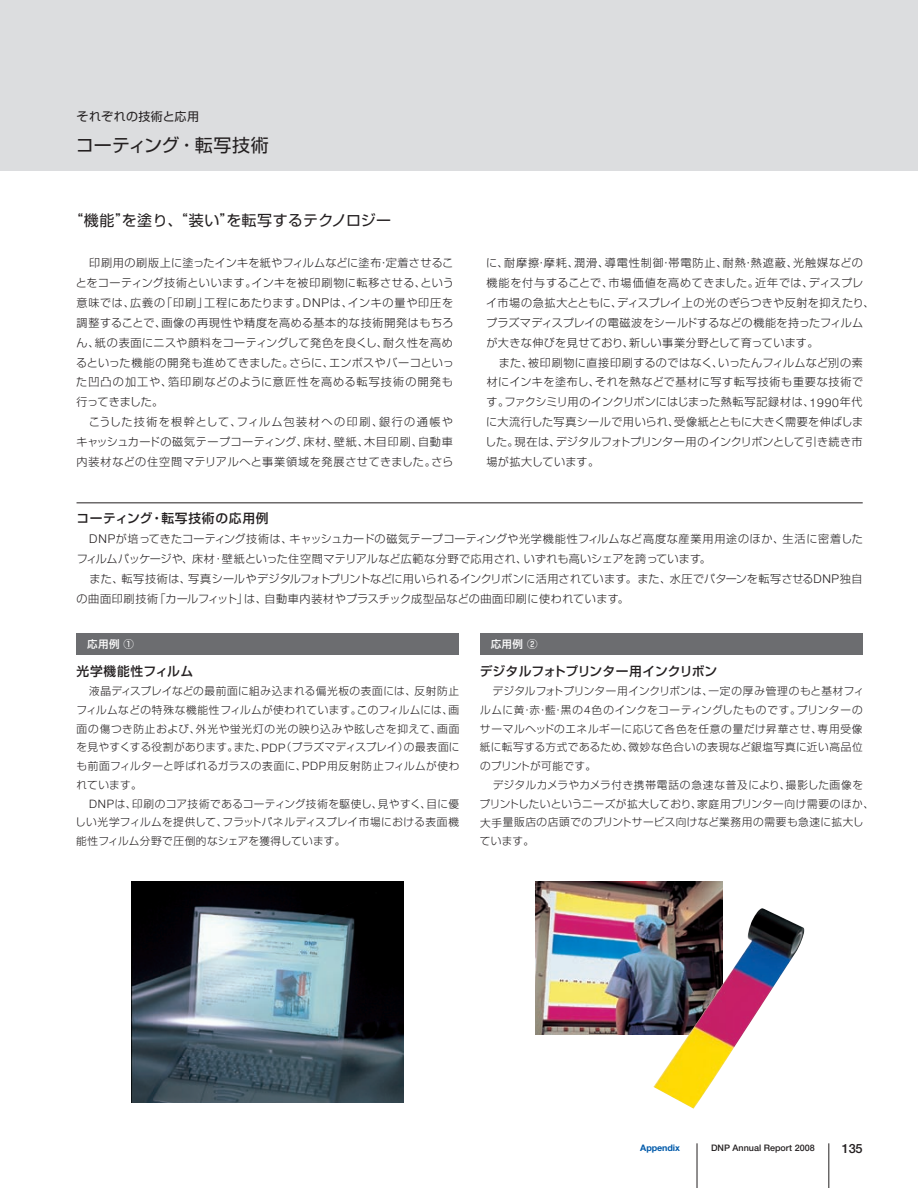
<style>
.page{position:relative;width:918px;height:1188px;background:#fff}
.page>*{position:absolute;margin:0;border:0;box-sizing:border-box;transform-origin:0 0}
.t1{font:18px "Shin Go Pro";letter-spacing:.01em;color:#231f20}
.t2{font:15px "Shin Go Pro";letter-spacing:.02em;color:#231f20}
.t3{font:500 12.75px "Shin Go Pro";letter-spacing:.015em;color:#231f20}
.t4{font:500 12.75px "Shin Go Pro";letter-spacing:.06em;color:#231f20}
.t5{font:500 12.75px "Shin Go Pro";letter-spacing:.05em;color:#231f20}
.t6{font:500 12.75px "Helvetica Neue";color:#231f20}
.t7{font:12px "Shin Go Pro";letter-spacing:.04em;color:#231f20}
.t8{font:300 11.1px/20px "Shin Go Pro";letter-spacing:.035em;color:#231f20;text-align:justify}
.t9{font:300 10.65px/18.8px "Shin Go Pro";letter-spacing:.04em;color:#231f20;text-align:justify}
.t10{font:500 10.5px "Shin Go Pro";letter-spacing:.04em;color:#fff}
.t11{font:500 9px "Helvetica Neue";color:#231f20}
.t12{font:700 9px "Helvetica Neue";letter-spacing:-.01em;color:#015aaa}
.s1{font-family:"Helvetica Neue";font-size:12.15px}
.s2{font-family:"Helvetica Neue";font-size:11.55px}
</style>
<div class="page">
<hr style="left:829px;top:1143px;width:1px;height:45px;background:#231f20">
<hr style="left:697px;top:1143px;width:1px;height:45px;background:#231f20">
<div style="left:0;top:0;width:918px;height:170px;background:#dcdddf"></div>
<hr style="left:77px;top:503px;width:786px;height:1px;background:#231f20">
<div style="left:77px;top:634px;width:382px;height:21px;background:#6c6d70"></div>
<div style="left:480px;top:634px;width:383px;height:21px;background:#6c6d70"></div>
<img style="left:132px;top:882px;width:272px;height:221px">
<img style="left:535px;top:882px;width:187px;height:153px">
<img style="left:653px;top:908px;width:151px;height:201px">
<p class="t7" style="left:77px;top:107px;width:124px">それぞれの技術と応用</p>
<h1 class="t1" style="left:76px;top:130px;width:195px">コーティング・転写技術</h1>
<h2 class="t2" style="left:68px;top:208px;width:324px">“機能”を塗り、“装い”を転写するテクノロジー</h2>
<p class="t8" style="left:76px;top:251px;width:380px;text-indent:14px">印刷用の刷版上に塗ったインキを紙やフィルムなどに塗布・定着させることをコーティング技術といいます｡インキを被印刷物に転移させる、という意味では、広義の「印刷」工程にあたります。<span class="s1">DNP</span>は、インキの量や印圧を調整することで、画像の再現性や精度を高める基本的な技術開発はもちろん、紙の表面にニスや顔料をコーティングして発色を良くし、耐久性を高めるといった機能の開発も進めてきました。さらに、エンボスやバーコといった凹凸の加工や、箔印刷などのように意匠性を高める転写技術の開発も行ってきました。</p>
<p class="t8" style="left:76px;top:411px;width:378px;text-indent:12px">こうした技術を根幹として、フィルム包装材への印刷、銀行の通帳やキャッシュカードの磁気テープコーティング、床材、壁紙、木目印刷、自動車内装材などの住空間マテリアルへと事業領域を発展させてきました。さら</p>
<p class="t8" style="left:486px;top:251px;width:390px;text-align:left">に、耐摩擦・摩耗、潤滑、導電性制御・帯電防止、耐熱・熱遮蔽、光触媒などの機能を付与することで、市場価値を高めてきました。近年では、ディスプレイ市場の急拡大とともに、ディスプレイ上の光のぎらつきや反射を抑えたり、プラズマディスプレイの電磁波をシールドするなどの機能を持ったフィルムが大きな伸びを見せており、新しい事業分野として育っています。</p>
<p class="t8" style="left:485px;top:351px;width:380px;text-indent:14px">また、被印刷物に直接印刷するのではなく、いったんフィルムなど別の素材にインキを塗布し、それを熱などで基材に写す転写技術も重要な技術です。ファクシミリ用のインクリボンにはじまった熱転写記録材は、<span class="s1">1990</span>年代に大流行した写真シールで用いられ、受像紙とともに大きく需要を伸ばしました。現在は、デジタルフォトプリンター用のインクリボンとして引き続き市場が拡大しています。</p>
<p class="t4" style="left:77px;top:507px;width:194px">コーティング・転写技術の応用例</p>
<p class="t8" style="left:77px;top:527px;width:788px;text-indent:12px"><span class="s1">DNP</span>が培ってきたコーティング技術は、キャッシュカードの磁気テープコーティングや光学機能性フィルムなど高度な産業用用途のほか、生活に密着したフィルムパッケージや、床材・壁紙といった住空間マテリアルなど広範な分野で応用され、いずれも高いシェアを誇っています。</p>
<p class="t8" style="left:77px;top:567px;width:788px;text-indent:13px">また、転写技術は、写真シールやデジタルフォトプリントなどに用いられるインクリボンに活用されています。また、水圧でパターンを転写させる<span class="s1">DNP</span>独自の曲面印刷技術「カールフィット」は、自動車内装材やプラスチック成型品などの曲面印刷に使われています。</p>
<p class="t10" style="left:87px;top:636px;width:48px">応用例 ①</p>
<p class="t10" style="left:491px;top:636px;width:48px">応用例 ②</p>
<p class="t5" style="left:77px;top:661px;width:118px">光学機能性フィルム</p>
<p class="t9" style="left:76px;top:681px;width:385px;text-indent:13px">液晶ディスプレイなどの最前面に組み込まれる偏光板の表面には、反射防止フィルムなどの特殊な機能性フィルムが使われています。このフィルムには、画面の傷つき防止および、外光や蛍光灯の光の映り込みや眩しさを抑えて、画面を見やすくする役割があります。また、<span class="s2">PDP</span>（プラズマディスプレイ）の最表面にも前面フィルターと呼ばれるガラスの表面に、<span class="s2">PDP</span>用反射防止フィルムが使われています。</p>
<p class="t9" style="left:75px;top:793px;width:385px;text-indent:14px"><span class="s2">DNP</span>は、印刷のコア技術であるコーティング技術を駆使し、見やすく、目に優しい光学フィルムを提供して、フラットパネルディスプレイ市場における表面機能性フィルム分野で圧倒的なシェアを獲得しています。</p>
<p class="t3" style="left:480px;top:661px;width:239px">デジタルフォトプリンター用インクリボン</p>
<p class="t9" style="left:480px;top:681px;width:386px;text-align:left;text-indent:13px">デジタルフォトプリンター用インクリボンは、一定の厚み管理のもと基材フィルムに黄・赤・藍・黒の<span class="s2">4</span>色のインクをコーティングしたものです。プリンターのサーマルヘッドのエネルギーに応じて各色を任意の量だけ昇華させ、専用受像紙に転写する方式であるため、微妙な色合いの表現など銀塩写真に近い高品位のプリントが可能です。</p>
<p class="t9" style="left:480px;top:774px;width:396px;text-align:left;text-indent:13px">デジタルカメラやカメラ付き携帯電話の急速な普及により、撮影した画像をプリントしたいというニーズが拡大しており、家庭用プリンター向け需要のほか、大手量販店の店頭でのプリントサービス向けなど業務用の需要も急速に拡大しています。</p>
<p class="t12" style="left:640px;top:1142px;width:41px">Appendix</p>
<p class="t11" style="left:711px;top:1142px;width:105px">DNP Annual Report 2008</p>
<p class="t6" style="left:842px;top:1141px;width:23px">135</p>
</div>
